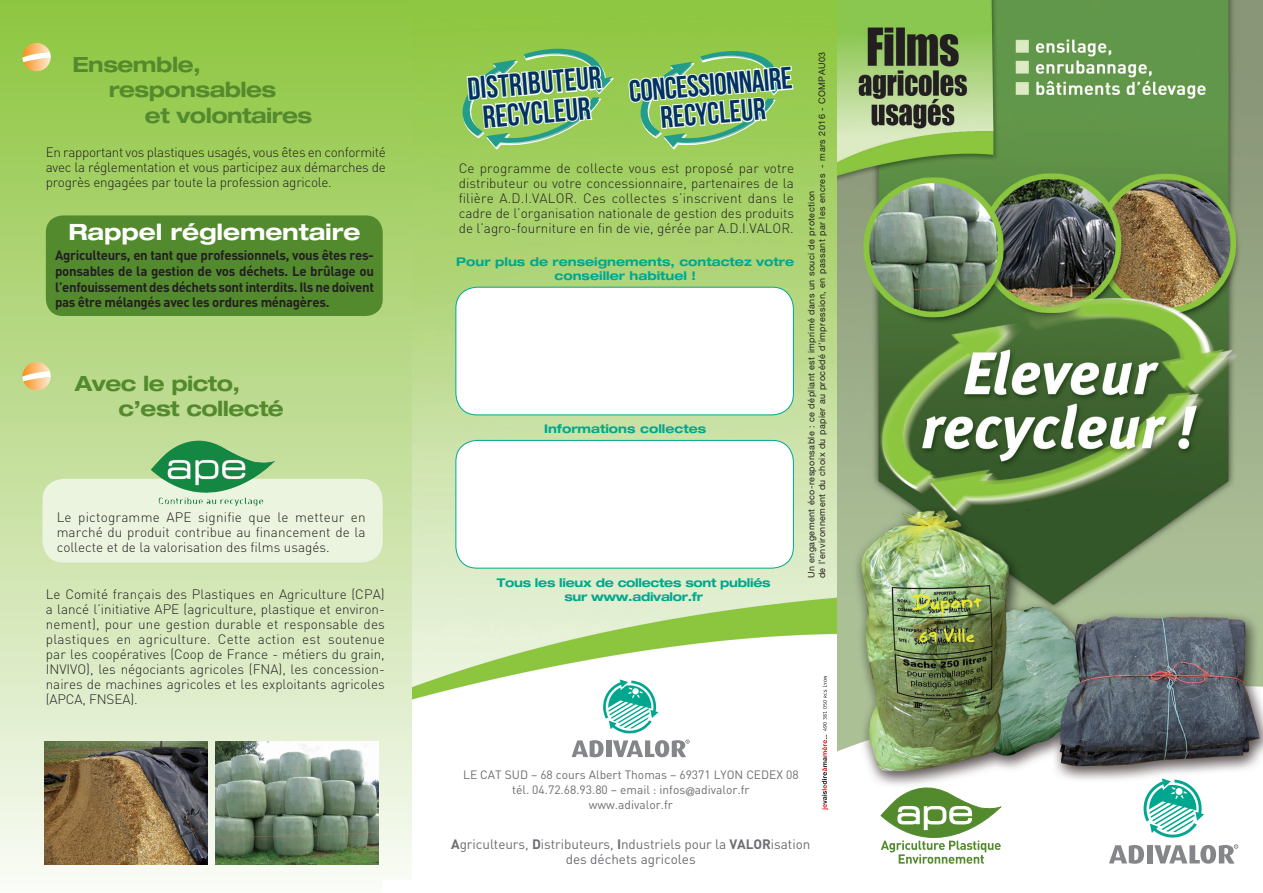
<style>
.page{position:relative;width:1263px;height:893px;background:#fff}
.page>*{position:absolute;margin:0;border:0;box-sizing:border-box;transform-origin:0 0}
.t1{font:31.65px/29.4px "Bebas Neue";color:#013360;text-align:center}
.t2{font:30.75px/28.7px "Bebas Neue";color:#013360;text-align:center}
.t3{font:700 expanded 22.5px "Helvetica Neue";letter-spacing:-.005em;color:#fff}
.t4{font:700 expanded 21px "Helvetica Neue";letter-spacing:-.025em;color:#548a2e}
.t5{font:300 13.5px/15px "DIN";letter-spacing:-.005em;color:#231f20;text-align:justify}
.t6{font:700 13.5px/15.8px "DIN";letter-spacing:-.025em;color:#231f20;text-align:justify}
.t7{font:13.5px/15px "DIN";letter-spacing:-.005em;color:#6c6d70;text-align:center}
.t8{font:12px "DIN";color:#6c6d70}
.t9{font:700 expanded 12px/14.4px "Helvetica Neue";color:#00a78e;text-align:center}
.t10{font:700 expanded 12px "Helvetica Neue";letter-spacing:-.025em;color:#00a78e}
.t11{font:9px "Helvetica Neue";letter-spacing:.05em;color:#231f20}
.s1{font-family:"Helvetica Neue"}
.s2{font-weight:700}
</style>
<div class="page">
<svg style="left:0;top:0;width:412px;height:877px;background:#bbdb8f"></svg>
<img style="left:412px;top:0;width:426px;height:752px">
<img style="left:838px;top:0;width:425px;height:848px">
<svg style="left:570px;top:677px;width:119px;height:81px"></svg>
<div style="left:814px;top:658px;width:17px;height:199px;background:#fff"></div>
<svg style="left:822px;top:676px;width:6px;height:134px"></svg>
<div style="left:456px;top:440px;width:337px;height:128px;background:#fff;border-radius:21px"></div>
<div style="left:455px;top:440px;width:339px;height:128px;border:1px solid #00a78e;border-radius:21px"></div>
<div style="left:456px;top:287px;width:337px;height:128px;background:#fff;border-radius:21px"></div>
<div style="left:455px;top:287px;width:339px;height:128px;border:1px solid #00a78e;border-radius:21px"></div>
<img style="left:44px;top:742px;width:163px;height:123px">
<img style="left:215px;top:742px;width:163px;height:123px">
<div style="left:43px;top:479px;width:340px;height:84px;background:#ebf4de;border-radius:21px"></div>
<img style="left:151px;top:441px;width:49px;height:42px">
<svg style="left:22px;top:43px;width:29px;height:28px"></svg>
<svg style="left:628px;top:50px;width:166px;height:99px"></svg>
<svg style="left:458px;top:48px;width:156px;height:102px"></svg>
<svg style="left:881px;top:782px;width:120px;height:82px"></svg>
<svg style="left:1107px;top:776px;width:131px;height:88px"></svg>
<svg style="left:22px;top:362px;width:29px;height:28px"></svg>
<div style="left:46px;top:215px;width:337px;height:101px;background:#548a2e;border-radius:17px"></div>
<p class="t4" style="left:72px;top:51px;width:130px">Ensemble,</p>
<p class="t4" style="left:109px;top:76px;width:169px">responsables</p>
<p class="t4" style="left:145px;top:102px;width:169px">et volontaires</p>
<p class="t5" style="left:46px;top:144px;width:342px">En rapportant vos plastiques usagés, vous êtes en conformité avec la réglementation et vous participez aux démarches de progrès engagées par toute la profession agricole.</p>
<p class="t3" style="left:69px;top:218px;width:293px">Rappel réglementaire</p>
<p class="t6" style="left:55px;top:247px;width:320px">Agriculteurs, en tant que professionnels, vous êtes res&shy;ponsables de la gestion de vos déchets. Le brûlage ou l’enfouissement des déchets sont interdits. Ils ne doivent pas être mélangés avec les ordures ménagères.</p>
<p class="t4" style="left:75px;top:370px;width:167px">Avec le picto,</p>
<p class="t4" style="left:118px;top:396px;width:167px">c’est collecté</p>
<p class="t5" style="left:57px;top:509px;width:310px">Le pictogramme APE signifie que le metteur en marché du produit contribue au financement de la collecte et de la valorisation des films usagés.</p>
<p class="t5" style="left:46px;top:586px;width:341px">Le Comité français des Plastiques en Agriculture (CPA) a lancé l’initiative APE (agriculture, plastique et environ&shy;nement), pour une gestion durable et responsable des plastiques en agriculture. Cette action est soutenue par les coopératives (Coop de France - métiers du grain, INVIVO), les négociants agricoles (FNA), les concession&shy;naires de machines agricoles et les exploitants agricoles (APCA, FNSEA).</p>
<p class="t1" style="left:466px;top:74px;width:136px;rotate:-5deg">DISTRIBUTEUR<br>RECYCLEUR</p>
<p class="t2" style="left:628px;top:77px;width:165px;rotate:-5deg">concessionnaire<br>RECYCLEUR</p>
<p class="t5" style="left:459px;top:160px;width:337px">Ce programme de collecte vous est proposé par votre distributeur ou votre concessionnaire, partenaires de la filière A.D.I.VALOR. Ces collectes s’inscrivent dans le cadre de l’organisation nationale de gestion des produits de l’agro-fourniture en fin de vie, gérée par A.D.I.VALOR.</p>
<p class="t9" style="left:456px;top:254px;width:339px">Pour plus de renseignements, contactez votre conseiller habituel !</p>
<p class="t9" style="left:544px;top:421px;width:164px">Informations collectes</p>
<p class="t10" style="left:497px;top:575px;width:275px">Tous les lieux de collectes sont publiés</p>
<p class="t10" style="left:564px;top:589px;width:140px">sur www.adivalor.fr</p>
<p class="t11" style="left:816px;top:578px;width:528px;rotate:-90deg">de l’environnement du choix du papier au procédé d’impression, en passant par les encres - mars 2016 - COMPAU03</p>
<p class="t11" style="left:806px;top:578px;width:389px;rotate:-90deg">Un engagement éco-responsable : ce dépliant est imprimé dans un souci de protection</p>
<p class="t8" style="left:463px;top:767px;width:337px">LE CAT SUD – 68 cours Albert Thomas – 69371 LYON CEDEX 08</p>
<p class="t8" style="left:512px;top:782px;width:239px">tél. 04.72.68.93.80 – email : infos<span class="s1">@</span>adivalor.fr</p>
<p class="t8" style="left:589px;top:797px;width:85px">www.adivalor.fr</p>
<p class="t7" style="left:451px;top:836px;width:361px"><span class="s2">A</span>griculteurs, <span class="s2">D</span>istributeurs, <span class="s2">I</span>ndustriels pour la <span class="s2">VALOR</span>isation des déchets agricoles</p>
</div>
